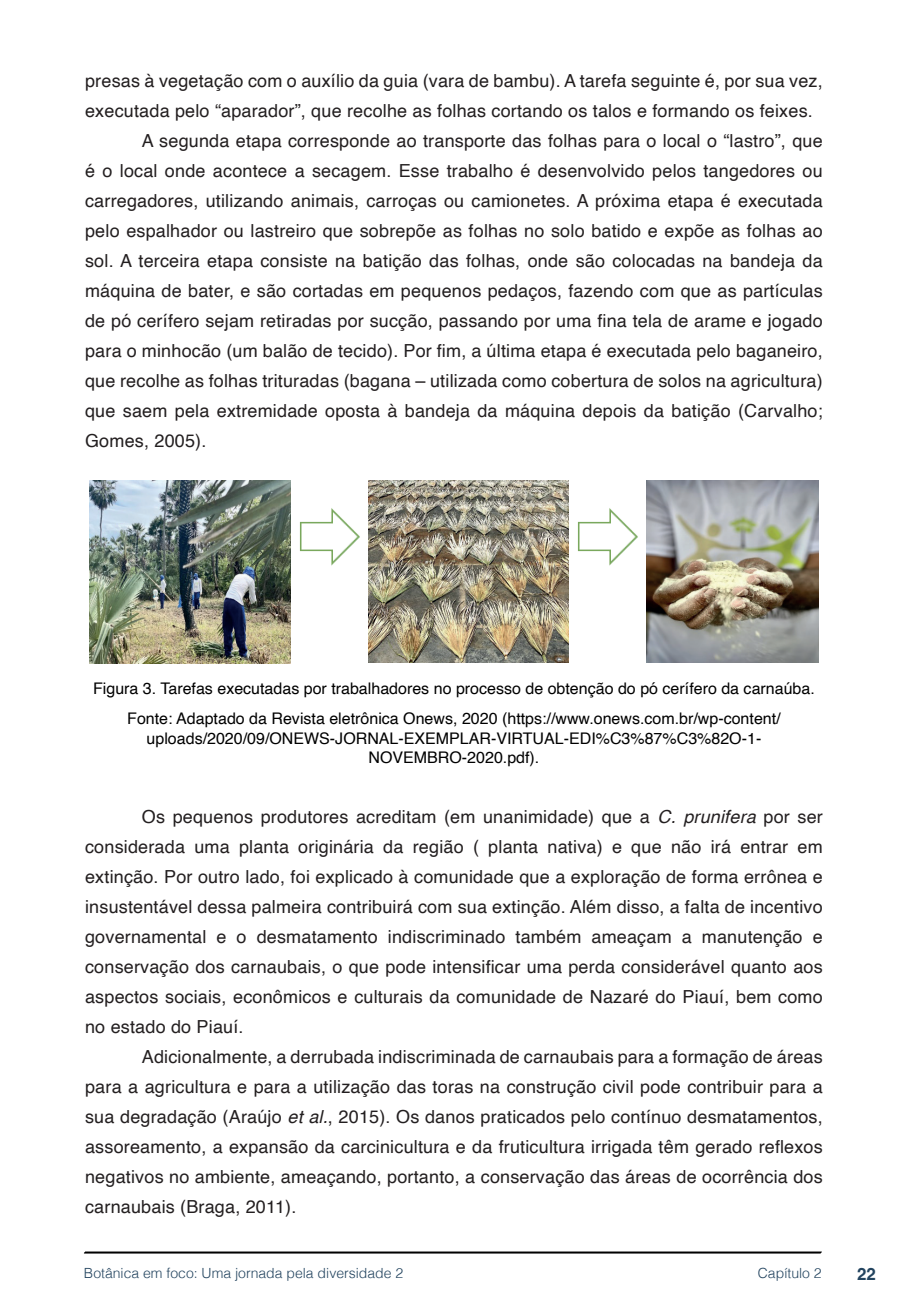
<style>
.page{position:relative;width:908px;height:1304px;background:#fff}
.page>*{position:absolute;margin:0;border:0;box-sizing:border-box;transform-origin:0 0}
.txt{font:18px/30px "Helvetica";letter-spacing:.01em;color:#231f20;text-align:justify}
.t1{font:700 16.8px "Helvetica";color:#23445f}
.imagens_graf_tab{font:16px/19.2px "Helvetica";color:#000;text-align:center}
.t2{font:300 14px "Helvetica";color:#23445f}
.s1{font-style:italic}
</style>
<div class="page">
<svg style="left:84px;top:1251px;width:737px;height:3px;background:#515151"></svg>
<img style="left:89px;top:480px;width:201px;height:183px">
<img style="left:299px;top:508px;width:61px;height:58px">
<img style="left:368px;top:480px;width:200px;height:182px">
<img style="left:577px;top:508px;width:61px;height:58px">
<img style="left:646px;top:480px;width:171px;height:182px">
<p class="txt" style="left:85px;top:66px;width:738px">presas à vegetação com o auxílio da guia (vara de bambu). A tarefa seguinte é, por sua vez, executada pelo “aparador”, que recolhe as folhas cortando os talos e formando os feixes.</p>
<p class="txt" style="left:85px;top:126px;width:738px;text-indent:57px">A segunda etapa corresponde ao transporte das folhas para o local o “lastro”, que é o local onde acontece a secagem. Esse trabalho é desenvolvido pelos tangedores ou carregadores, utilizando animais, carroças ou camionetes. A próxima etapa é executada pelo espalhador ou lastreiro que sobrepõe as folhas no solo batido e expõe as folhas ao sol. A terceira etapa consiste na batição das folhas, onde são colocadas na bandeja da máquina de bater, e são cortadas em pequenos pedaços, fazendo com que as partículas de pó cerífero sejam retiradas por sucção, passando por uma fina tela de arame e jogado para o minhocão (um balão de tecido). Por fim, a última etapa é executada pelo baganeiro, que recolhe as folhas trituradas (bagana – utilizada como cobertura de solos na agricultura) que saem pela extremidade oposta à bandeja da máquina depois da batição (Carvalho; Gomes, 2005).</p>
<p class="imagens_graf_tab" style="left:93px;top:679px;width:723px">Figura 3. Tarefas executadas por trabalhadores no processo de obtenção do pó cerífero da carnaúba.</p>
<p class="imagens_graf_tab" style="left:127px;top:710px;width:654px">Fonte: Adaptado da Revista eletrônica Onews, 2020 (https://www.onews.com.br/wp-content/ uploads/2020/09/ONEWS-JORNAL-EXEMPLAR-VIRTUAL-EDI%C3%87%C3%82O-1-<br>NOVEMBRO-2020.pdf).</p>
<p class="txt" style="left:85px;top:802px;width:739px;text-indent:57px">Os pequenos produtores acreditam (em unanimidade) que a <span class="s1">C. prunifera</span> por ser considerada uma planta originária da região ( planta nativa) e que não irá entrar em extinção. Por outro lado, foi explicado à comunidade que a exploração de forma errônea e insustentável dessa palmeira contribuirá com sua extinção. Além disso, a falta de incentivo governamental e o desmatamento indiscriminado também ameaçam a manutenção e conservação dos carnaubais, o que pode intensificar uma perda considerável quanto aos aspectos sociais, econômicos e culturais da comunidade de Nazaré do Piauí, bem como no estado do Piauí.</p>
<p class="txt" style="left:85px;top:1042px;width:738px;text-indent:57px">Adicionalmente, a derrubada indiscriminada de carnaubais para a formação de áreas para a agricultura e para a utilização das toras na construção civil pode contribuir para a sua degradação (Araújo <span class="s1">et al.</span>, 2015). Os danos praticados pelo contínuo desmatamentos, assoreamento, a expansão da carcinicultura e da fruticultura irrigada têm gerado reflexos negativos no ambiente, ameaçando, portanto, a conservação das áreas de ocorrência dos carnaubais (Braga, 2011).</p>
<p class="t2" style="left:84px;top:1261px;width:321px">Botânica em foco: Uma jornada pela diversidade 2</p>
<p class="t2" style="left:757px;top:1261px;width:65px">Capítulo 2</p>
<p class="t1" style="left:856px;top:1264px;width:20px">22</p>
</div>
